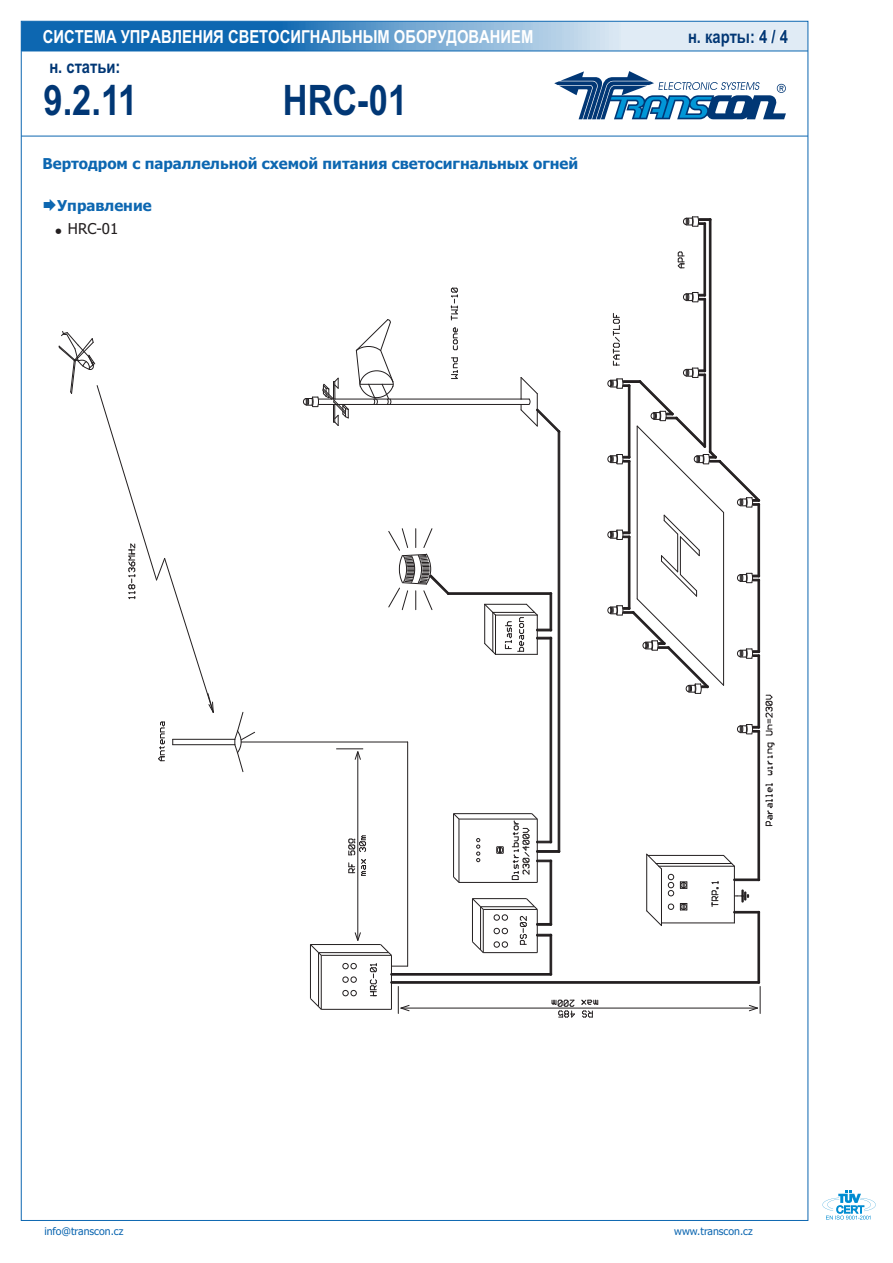
<style>
.page{position:relative;width:893px;height:1263px;background:#fff}
.page>*{position:absolute;margin:0;border:0;box-sizing:border-box;transform-origin:0 0}
.t1{font:700 42px "Arial Narrow";color:#013775}
.t2{font:700 18px "Arial Narrow";color:#fff}
.t3{font:700 18px "Arial Narrow";color:#013775}
.t4{font:700 15px "Tahoma";color:#0d67b1}
.t5{font:15px "Tahoma";color:#231f20}
.t6{font:10.5px "Tahoma";color:#0d67b1}
.s1{color:#fff}
</style>
<div class="page">
<svg style="left:822px;top:1191px;width:54px;height:29px"></svg>
<svg style="left:21px;top:21px;width:787px;height:30px;background:#679fce"></svg>
<svg style="left:554px;top:71px;width:232px;height:48px"></svg>
<hr style="left:21px;top:136px;width:787px;height:1px;background:#0d67b1">
<hr style="left:21px;top:51px;width:787px;height:1px;background:#0d67b1">
<hr style="left:173px;top:744px;width:62px;height:1px;background:#231f20">
<hr style="left:173px;top:739px;width:62px;height:1px;background:#231f20">
<svg style="left:234px;top:712px;width:21px;height:60px"></svg>
<svg style="left:158px;top:721px;width:7px;height:40px"></svg>
<svg style="left:59px;top:331px;width:155px;height:382px"></svg>
<hr style="left:241px;top:742px;width:167px;height:1px;background:#231f20">
<svg style="left:303px;top:216px;width:472px;height:802px"></svg>
<svg style="left:689px;top:34px;width:65px;height:13px"></svg>
<p class="t2" style="left:43px;top:30px;width:492px">СИСТЕМА УПРАВЛЕНИЯ СВЕТОСИГНАЛЬНЫМ ОБОРУДОВАНИЕМ</p>
<p class="t3" style="left:688px;top:30px;width:101px">н. карты:<span class="s1">4 /</span> 4</p>
<p class="t3" style="left:49px;top:60px;width:73px">н. статьи:</p>
<h1 class="t1" style="left:44px;top:84px;width:95px">9.2.11</h1>
<h1 class="t1" style="left:283px;top:84px;width:126px">HRC-01</h1>
<p class="t4" style="left:43px;top:157px;width:537px">Вертодром с параллельной схемой питания светосигнальных огней</p>
<p class="t4" style="left:57px;top:200px;width:96px">Управление</p>
<p class="t5" style="left:68px;top:223px;width:52px">HRC-01</p>
<p class="t6" style="left:44px;top:1227px;width:81px">info@transcon.cz</p>
<p class="t6" style="left:674px;top:1227px;width:80px">www.transcon.cz</p>
</div>
